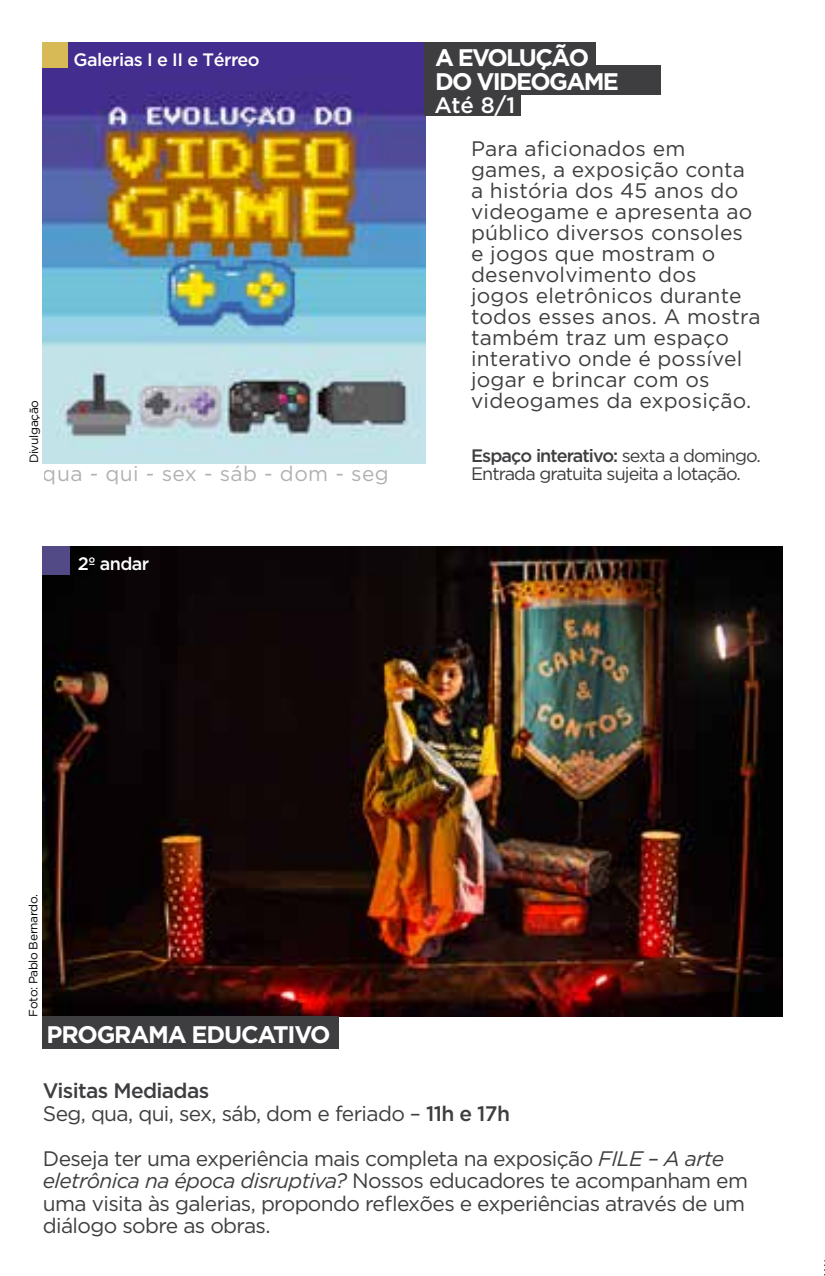
<style>
.page{position:relative;width:825px;height:1276px;background:#fff}
.page>*{position:absolute;margin:0;border:0;box-sizing:border-box;transform-origin:0 0}
.t1{font:700 24px/23.7px "Gotham";letter-spacing:-.07em;color:#fff}
.t2{font:700 24px "Gotham";letter-spacing:-.05em;color:#fff}
.t3{font:500 22.2px "Gotham";color:#fff}
.t4{font:21px/21px "Gotham";letter-spacing:.01em;color:#3e3d40}
.t5{font:21px/22.5px "Gotham";letter-spacing:-.03em;color:#3e3d40}
.t6{font:21px "Gotham";letter-spacing:.02em;color:#9c9e9f}
.t7{font:18px/18px "Gotham";letter-spacing:-.05em;color:#3e3d40}
.t8{font:500 18px "Gotham";letter-spacing:-.03em;color:#fff}
.t9{font:12px "Gotham";letter-spacing:-.03em;color:#000}
.s1{font-weight:500}
.s2{font-style:italic}
</style>
<div class="page">
<img style="left:43px;top:546px;width:739px;height:470px">
<div style="left:42px;top:1016px;width:297px;height:33px;background:#3e3d40"></div>
<img style="left:43px;top:43px;width:382px;height:420px">
<svg style="left:43px;top:43px;width:25px;height:25px"></svg>
<div style="left:424px;top:43px;width:172px;height:29px;background:#3e3d40"></div>
<div style="left:424px;top:66px;width:236px;height:29px;background:#3e3d40"></div>
<div style="left:424px;top:94px;width:97px;height:22px;background:#3e3d40"></div>
<svg style="left:43px;top:546px;width:27px;height:28px"></svg>
<p class="t8" style="left:73px;top:50px;width:188px">Galerias I e II e Térreo</p>
<p class="t9" style="left:27px;top:463px;width:65px;rotate:-90deg">Divulgação</p>
<p class="t6" style="left:43px;top:462px;width:347px">qua - qui - sex - sáb - dom - seg</p>
<p class="t8" style="left:78px;top:553px;width:73px">2º andar</p>
<p class="t1" style="left:435px;top:45px;width:185px">A EVOLUÇÃO<br>DO VIDEOGAME</p>
<p class="t3" style="left:434px;top:93px;width:82px">Até 8/1</p>
<p class="t4" style="left:471px;top:138px;width:291px">Para aficionados em games, a exposição conta a história dos 45 anos do videogame e apresenta ao público diversos consoles e jogos que mostram o desenvolvimento dos<br>jogos eletrônicos durante todos esses anos. A mostra também traz um espaço interativo onde é possível jogar e brincar com os videogames da exposição.</p>
<p class="t7" style="left:471px;top:446px;width:291px"><span class="s1">Espaço interativo:</span> sexta a domingo.<br>Entrada gratuita sujeita a lotação.</p>
<p class="t9" style="left:27px;top:1016px;width:124px;rotate:-90deg">Foto: Pablo Bernardo.</p>
<p class="t2" style="left:47px;top:1020px;width:285px">PROGRAMA EDUCATIVO</p>
<p class="t5" style="left:43px;top:1079px;width:469px"><span class="s1">Visitas Mediadas<br></span>Seg, qua, qui, sex, sáb, dom e feriado – <span class="s1">11h e 17h</span></p>
<p class="t5" style="left:43px;top:1146px;width:706px">Deseja ter uma experiência mais completa na exposição <span class="s2">FILE – A arte eletrônica na época disruptiva?</span> Nossos educadores te acompanham em uma visita às galerias, propondo reflexões e experiências através de um diálogo sobre as obras.</p>
</div>
